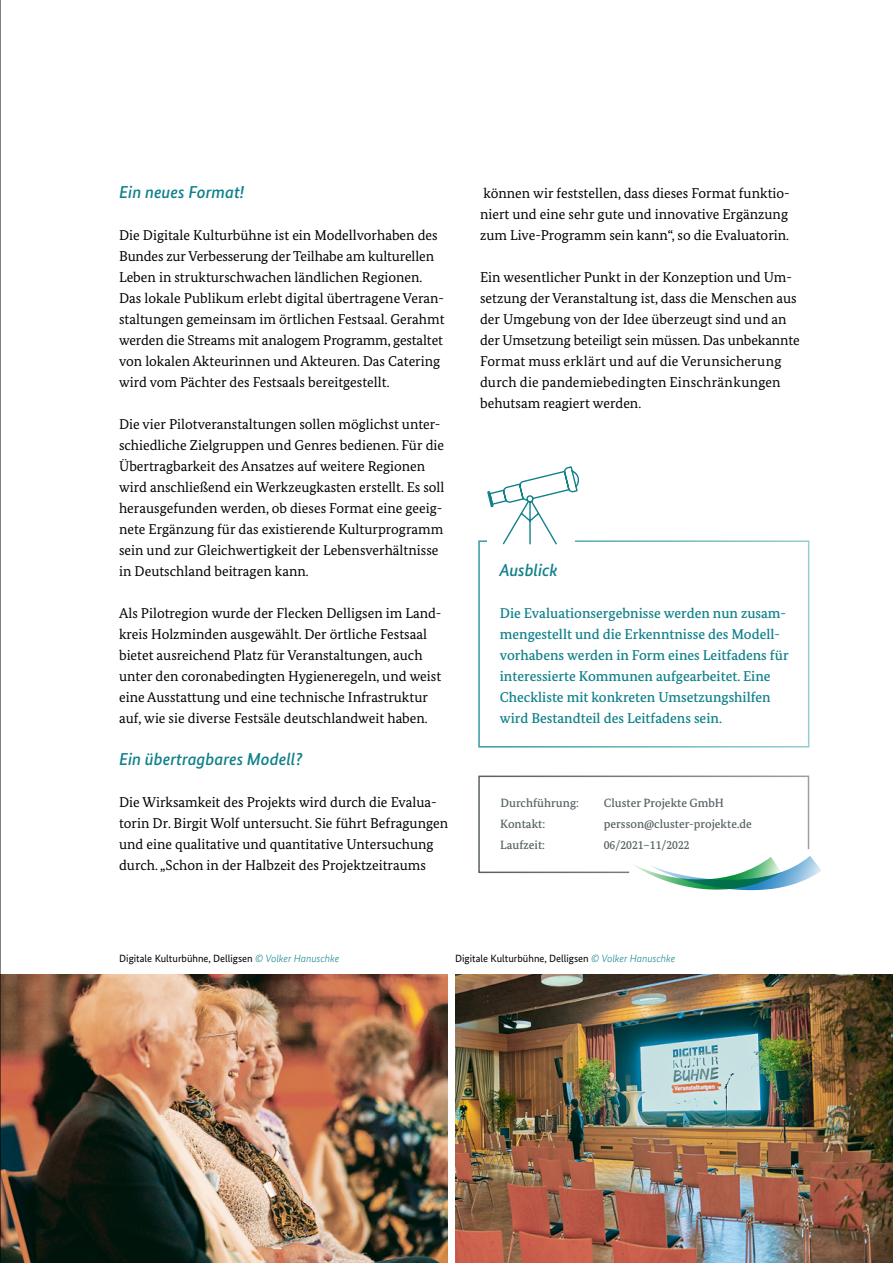
<style>
.page{position:relative;width:893px;height:1263px;background:#fff}
.page>*{position:absolute;margin:0;border:0;box-sizing:border-box;transform-origin:0 0}
.Style_Group_1_H3_Copy_Subheader{font:italic 500 17.25px "Bundes Sans";color:#10818a}
.Style_Group_1_H4_Infokasten_Header_2{font:italic 500 17.25px "Bundes Sans";letter-spacing:-.005em;color:#10818a}
.Style_Group_1_P_Copy_9_5_14{font:14.25px/21px "Bundes Serif";color:#000}
.Style_Group_1_P_Infokasten_Copy{font:500 14.25px/21px "Bundes Serif";color:#10818a}
.Style_Group_1_P_Vorhabenkasten_Signet{font:500 12px "Bundes Serif";color:#576164}
.t1{font:10.5px "Bundes Sans";color:#000}
.s1{font-weight:300;font-style:italic;color:#10818a}
</style>
<div class="page">
<img style="left:1px;top:975px;width:447px;height:288px">
<img style="left:455px;top:975px;width:438px;height:288px">
<hr style="left:0;top:0;width:1px;height:1263px;background:#000">
<div style="left:478px;top:775px;width:331px;height:98px;border:2px solid #fff"></div>
<div style="left:478px;top:540px;width:331px;height:207px;border:2px solid #fff"></div>
<svg style="left:486px;top:466px;width:95px;height:79px"></svg>
<svg style="left:629px;top:849px;width:192px;height:42px"></svg>
<h3 class="Style_Group_1_H3_Copy_Subheader" style="left:119px;top:182px;width:127px">Ein neues Format!</h3>
<p class="Style_Group_1_P_Copy_9_5_14" style="left:119px;top:224px;width:327px">Die Digitale Kulturbühne ist ein Modellvorhaben des Bundes zur Verbesserung der Teilhabe am kulturellen Leben in strukturschwachen ländlichen Regionen.<br>Das lokale Publikum erlebt digital übertragene Veran&shy;staltungen gemeinsam im örtlichen Festsaal. Gerahmt werden die Streams mit analogem Programm, gestaltet von lokalen Akteurinnen und Akteuren. Das Catering wird vom Pächter des Festsaals bereitgestellt.</p>
<p class="Style_Group_1_P_Copy_9_5_14" style="left:119px;top:413px;width:327px">Die vier Pilotveranstaltungen sollen möglichst unter&shy;schiedliche Zielgruppen und Genres bedienen. Für die Übertragbarkeit des Ansatzes auf weitere Regionen wird anschließend ein Werkzeugkasten erstellt. Es soll herausgefunden werden, ob dieses Format eine geeig&shy;nete Ergänzung für das existierende Kulturprogramm sein und zur Gleichwertigkeit der Lebensverhältnisse in Deutschland beitragen kann.</p>
<p class="Style_Group_1_P_Copy_9_5_14" style="left:119px;top:602px;width:324px">Als Pilotregion wurde der Flecken Delligsen im Land&shy;kreis Holzminden ausgewählt. Der örtliche Festsaal bietet ausreichend Platz für Veranstaltungen, auch unter den coronabedingten Hygieneregeln, und weist eine Ausstattung und eine technische Infrastruktur auf, wie sie diverse Festsäle deutschlandweit haben.</p>
<h3 class="Style_Group_1_H3_Copy_Subheader" style="left:119px;top:749px;width:185px">Ein übertragbares Modell?</h3>
<p class="Style_Group_1_P_Copy_9_5_14" style="left:119px;top:791px;width:331px">Die Wirksamkeit des Projekts wird durch die Evalua&shy;torin Dr. Birgit Wolf untersucht. Sie führt Befragungen und eine qualitative und quantitative Untersuchung durch. „Schon in der Halbzeit des Projektzeitraums</p>
<p class="Style_Group_1_P_Copy_9_5_14" style="left:480px;top:182px;width:311px;text-align:justify">können wir feststellen, dass dieses Format funktio&shy;niert und eine sehr gute und innovative Ergänzung zum Live-Programm sein kann“, so die Evaluatorin.</p>
<p class="Style_Group_1_P_Copy_9_5_14" style="left:480px;top:266px;width:321px">Ein wesentlicher Punkt in der Konzeption und Um&shy;setzung der Veranstaltung ist, dass die Menschen aus der Umgebung von der Idee überzeugt sind und an der Umsetzung beteiligt sein müssen. Das unbekannte Format muss erklärt und auf die Verunsicherung durch die pandemiebedingten Einschränkungen behutsam reagiert werden.</p>
<h4 class="Style_Group_1_H4_Infokasten_Header_2" style="left:499px;top:560px;width:60px">Ausblick</h4>
<p class="Style_Group_1_P_Infokasten_Copy" style="left:500px;top:602px;width:290px">Die Evaluationsergebnisse werden nun zusam&shy;mengestellt und die Erkenntnisse des Modell&shy;vorhabens werden in Form eines Leitfadens für interessierte Kommunen aufgearbeitet. Eine Checkliste mit konkreten Umsetzungshilfen wird Bestandteil des Leitfadens sein.</p>
<p class="Style_Group_1_P_Vorhabenkasten_Signet" style="left:500px;top:795px;width:80px">Durchführung:</p>
<p class="Style_Group_1_P_Vorhabenkasten_Signet" style="left:604px;top:795px;width:122px">Cluster Projekte GmbH</p>
<p class="Style_Group_1_P_Vorhabenkasten_Signet" style="left:500px;top:816px;width:46px">Kontakt:</p>
<p class="Style_Group_1_P_Vorhabenkasten_Signet" style="left:604px;top:816px;width:150px">persson@cluster-projekte.de</p>
<p class="Style_Group_1_P_Vorhabenkasten_Signet" style="left:500px;top:837px;width:46px">Laufzeit:</p>
<p class="Style_Group_1_P_Vorhabenkasten_Signet" style="left:604px;top:837px;width:87px">06/2021–11/2022</p>
<p class="t1" style="left:119px;top:952px;width:222px">Digitale Kulturbühne, Delligsen <span class="s1">© Volker Hanuschke</span></p>
<p class="t1" style="left:455px;top:952px;width:222px">Digitale Kulturbühne, Delligsen <span class="s1">© Volker Hanuschke</span></p>
</div>
